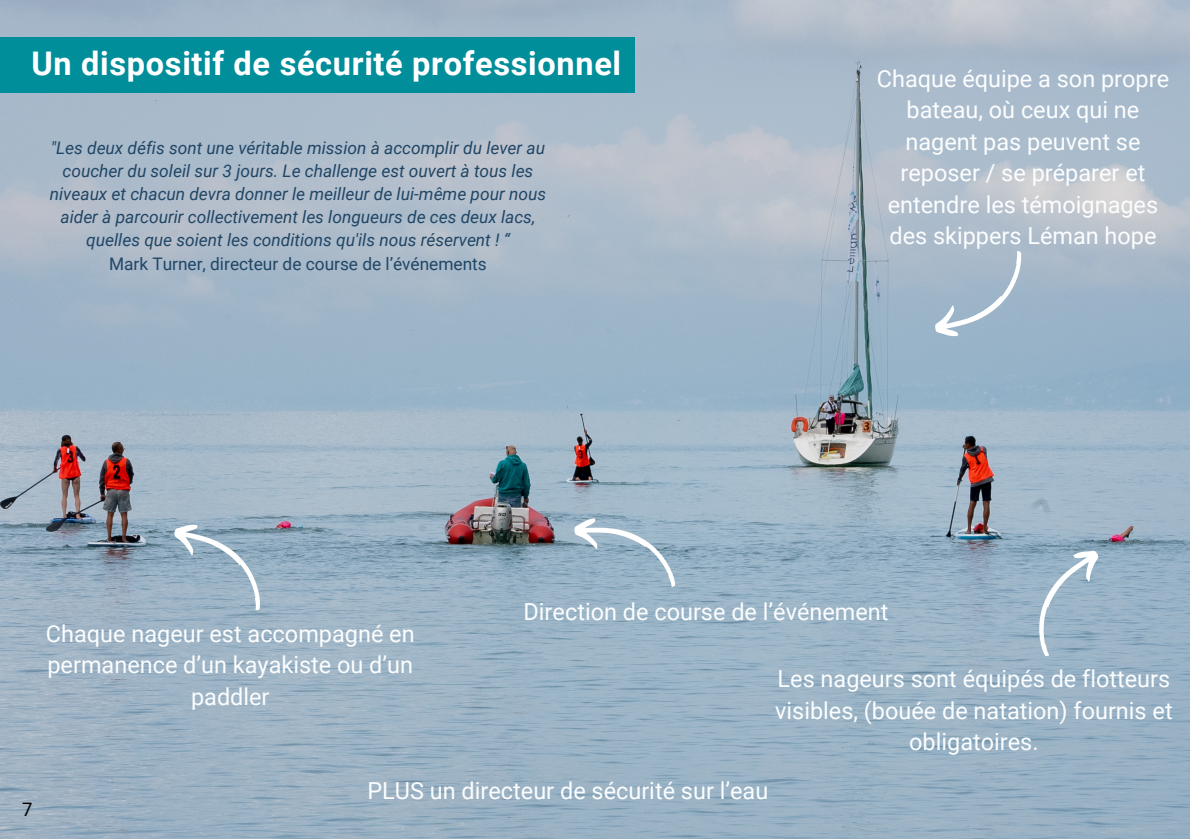
<style>
.page{position:relative;width:1190px;height:839px;background:#fff}
.page>*{position:absolute;margin:0;border:0;box-sizing:border-box;transform-origin:0 0}
.t1{font:700 32.6px "Roboto";letter-spacing:.02em;color:#fff}
.t2{font:23.4px/31.6px "Roboto";color:#fbfdfe;text-align:center}
.t3{font:18.6px "Roboto";color:#000}
.t4{font:italic 17.2px/23px "Roboto";color:#204666;text-align:center}
.t5{font:17.2px "Roboto";color:#204666}
</style>
<div class="page">
<img style="left:0;top:0;width:1190px;height:838px">
<div style="left:0;top:37px;width:634px;height:56px;background:#018e9b"></div>
<svg style="left:167px;top:512px;width:111px;height:100px;background:#9cb3c4"></svg>
<svg style="left:569px;top:508px;width:119px;height:80px;background:#9fb7c8"></svg>
<svg style="left:928px;top:250px;width:111px;height:98px;background:#a6bacc"></svg>
<svg style="left:1019px;top:540px;width:87px;height:117px;background:#9db5c7"></svg>
<p class="t1" style="left:31px;top:44px;width:591px">Un dispositif de sécurité professionnel</p>
<p class="t4" style="left:50px;top:137px;width:498px">"Les deux défis sont une véritable mission à accomplir du lever au coucher du soleil sur 3 jours. Le challenge est ouvert à tous les niveaux et chacun devra donner le meilleur de lui-même pour nous aider à parcourir collectivement les longueurs de ces deux lacs, quelles que soient les conditions qu'ils nous réservent ! “</p>
<p class="t5" style="left:109px;top:253px;width:379px">Mark Turner, directeur de course de l’événements</p>
<p class="t2" style="left:877px;top:63px;width:294px">Chaque équipe a son propre bateau, où ceux qui ne nagent pas peuvent se reposer / se préparer et entendre les témoignages des skippers Léman hope</p>
<p class="t2" style="left:46px;top:618px;width:370px">Chaque nageur est accompagné en permanence d’un kayakiste ou d’un paddler</p>
<p class="t2" style="left:524px;top:596px;width:366px">Direction de course de l’événement</p>
<p class="t2" style="left:775px;top:663px;width:399px">Les nageurs sont équipés de flotteurs visibles, (bouée de natation) fournis et obligatoires.</p>
<p class="t3" style="left:22px;top:798px;width:12px">7</p>
<p class="t2" style="left:367px;top:774px;width:402px">PLUS un directeur de sécurité sur l’eau</p>
</div>
